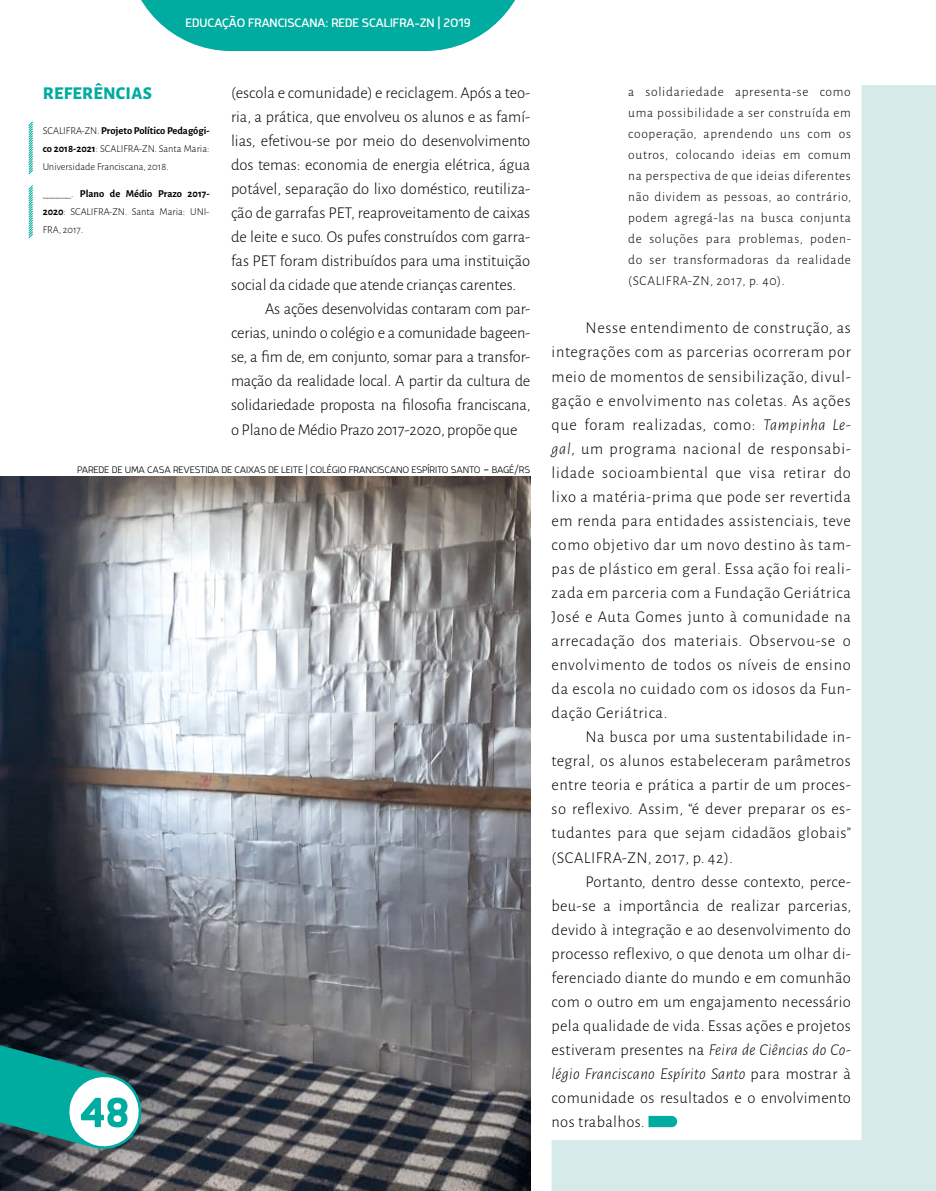
<style>
.page{position:relative;width:936px;height:1191px;background:#fff}
.page>*{position:absolute;margin:0;border:0;box-sizing:border-box;transform-origin:0 0}
.t1{font:700 51.75px "Mairy";color:#00aba0}
.t2{font:800 18px "Alegreya Sans";letter-spacing:.015em;color:#00aba0}
.t3{font:300 16.5px/24px "Alegreya Sans";color:#000;text-align:justify}
.t4{font:15px "Mairy";color:#fff}
.t5{font:300 13.5px/21px "Alegreya Sans";letter-spacing:.05em;color:#000;text-align:justify}
.t6{font:200 11.55px "Mairy";letter-spacing:-.015em;color:#000}
.t7{font:300 10.5px/18px "Alegreya Sans";color:#000;text-align:justify}
.s1{font-weight:700}
.s2{font-size:12px}
.s3{font-size:16.5px}
.s4{font-style:italic}
</style>
<div class="page">
<svg style="left:551px;top:85px;width:384px;height:1106px"></svg>
<img style="left:0;top:477px;width:530px;height:714px">
<svg style="left:0;top:1026px;width:145px;height:127px"></svg>
<svg style="left:141px;top:0;width:374px;height:51px;background:#23b6ad"></svg>
<svg style="left:648px;top:1115px;width:29px;height:12px"></svg>
<svg style="left:28px;top:121px;width:5px;height:54px"></svg>
<svg style="left:28px;top:185px;width:5px;height:54px"></svg>
<p class="t4" style="left:185px;top:14px;width:286px">EDUCAÇÃO FRANCISCANA: REDE SCALIFRA-ZN | 2019</p>
<p class="t2" style="left:43px;top:80px;width:110px">REFERÊNCIAS</p>
<p class="t7" style="left:43px;top:121px;width:168px">SCALIFRA-ZN. <span class="s1">Projeto Político Pedagógi&shy;co 2018-2021</span>: SCALIFRA-ZN. Santa Maria:<br>Universidade Franciscana, 2018.</p>
<p class="t7" style="left:43px;top:184px;width:168px">______. <span class="s1">Plano de Médio Prazo 2017- 2020</span>: SCALIFRA-ZN. Santa Maria: UNI-FRA, 2017.</p>
<p class="t3" style="left:231px;top:80px;width:301px">(escola e comunidade) e reciclagem. Após a teo-</p>
<p class="t3" style="left:231px;top:104px;width:301px">ria, a prática, que envolveu os alunos e as famí-</p>
<p class="t3" style="left:231px;top:128px;width:301px">lias, efetivou-se por meio do desenvolvimento</p>
<p class="t3" style="left:231px;top:152px;width:301px">dos temas: economia de energia elétrica, água</p>
<p class="t3" style="left:231px;top:176px;width:301px">potável, separação do lixo doméstico, reutiliza-</p>
<p class="t3" style="left:231px;top:200px;width:301px">ção de garrafas PET, reaproveitamento de caixas</p>
<p class="t3" style="left:231px;top:224px;width:301px">de leite e suco. Os pufes construídos com garra-</p>
<p class="t3" style="left:231px;top:248px;width:301px">fas PET foram distribuídos para uma instituição</p>
<p class="t3" style="left:231px;top:272px;width:287px">social da cidade que atende crianças carentes.</p>
<p class="t3" style="left:265px;top:297px;width:267px">As ações desenvolvidas contaram com par-</p>
<p class="t3" style="left:231px;top:321px;width:301px">cerias, unindo o colégio e a comunidade bageen-</p>
<p class="t3" style="left:231px;top:345px;width:301px">se, a fim de, em conjunto, somar para a transfor-</p>
<p class="t3" style="left:231px;top:369px;width:301px">mação da realidade local. A partir da cultura de</p>
<p class="t3" style="left:231px;top:393px;width:301px">solidariedade proposta na filosofia franciscana,</p>
<p class="t3" style="left:231px;top:417px;width:288px">o Plano de Médio Prazo 2017-2020, propõe que</p>
<p class="t6" style="left:77px;top:463px;width:454px">parede de uma casa revestida de caixas de leite <span class="s2">|</span> colégio franciscano espírito santo <span class="s3">–</span> bagé<span class="s2">/</span>rs</p>
<h1 class="t1" style="left:80px;top:1081px;width:51px">48</h1>
<p class="t5" style="left:628px;top:81px;width:224px">a solidariedade apresenta-se como uma possibilidade a ser construída em cooperação, aprendendo uns com os outros, colocando ideias em comum na perspectiva de que ideias diferentes não dividem as pessoas, ao contrário, podem agregá-las na busca conjunta de soluções para problemas, poden&shy;do ser transformadoras da realidade (SCALIFRA-ZN, 2017, p. 40).</p>
<p class="t3" style="left:551px;top:316px;width:301px;text-indent:34px">Nesse entendimento de construção, as integrações com as parcerias ocorreram por meio de momentos de sensibilização, divul&shy;gação e envolvimento nas coletas. As ações que foram realizadas, como: <span class="s4">Tampinha Le&shy;gal</span>, um programa nacional de responsabi&shy;lidade socioambiental que visa retirar do lixo a matéria-prima que pode ser revertida em renda para entidades assistenciais, teve como objetivo dar um novo destino às tam&shy;pas de plástico em geral. Essa ação foi reali&shy;zada em parceria com a Fundação Geriátrica José e Auta Gomes junto à comunidade na arrecadação dos materiais. Observou-se o envolvimento de todos os níveis de ensino da escola no cuidado com os idosos da Fun&shy;dação Geriátrica.</p>
<p class="t3" style="left:551px;top:724px;width:301px;text-indent:34px">Na busca por uma sustentabilidade in&shy;tegral, os alunos estabeleceram parâmetros entre teoria e prática a partir de um proces&shy;so reflexivo. Assim, “é dever preparar os es&shy;tudantes para que sejam cidadãos globais” (SCALIFRA-ZN, 2017, p. 42).</p>
<p class="t3" style="left:551px;top:868px;width:301px;text-indent:34px">Portanto, dentro desse contexto, perce&shy;beu-se a importância de realizar parcerias, devido à integração e ao desenvolvimento do processo reflexivo, o que denota um olhar di&shy;ferenciado diante do mundo e em comunhão com o outro em um engajamento necessário pela qualidade de vida. Essas ações e projetos estiveram presentes na <span class="s4">Feira de Ciências do Co&shy;légio Franciscano Espírito Santo</span> para mostrar à comunidade os resultados e o envolvimento nos trabalhos.</p>
</div>
